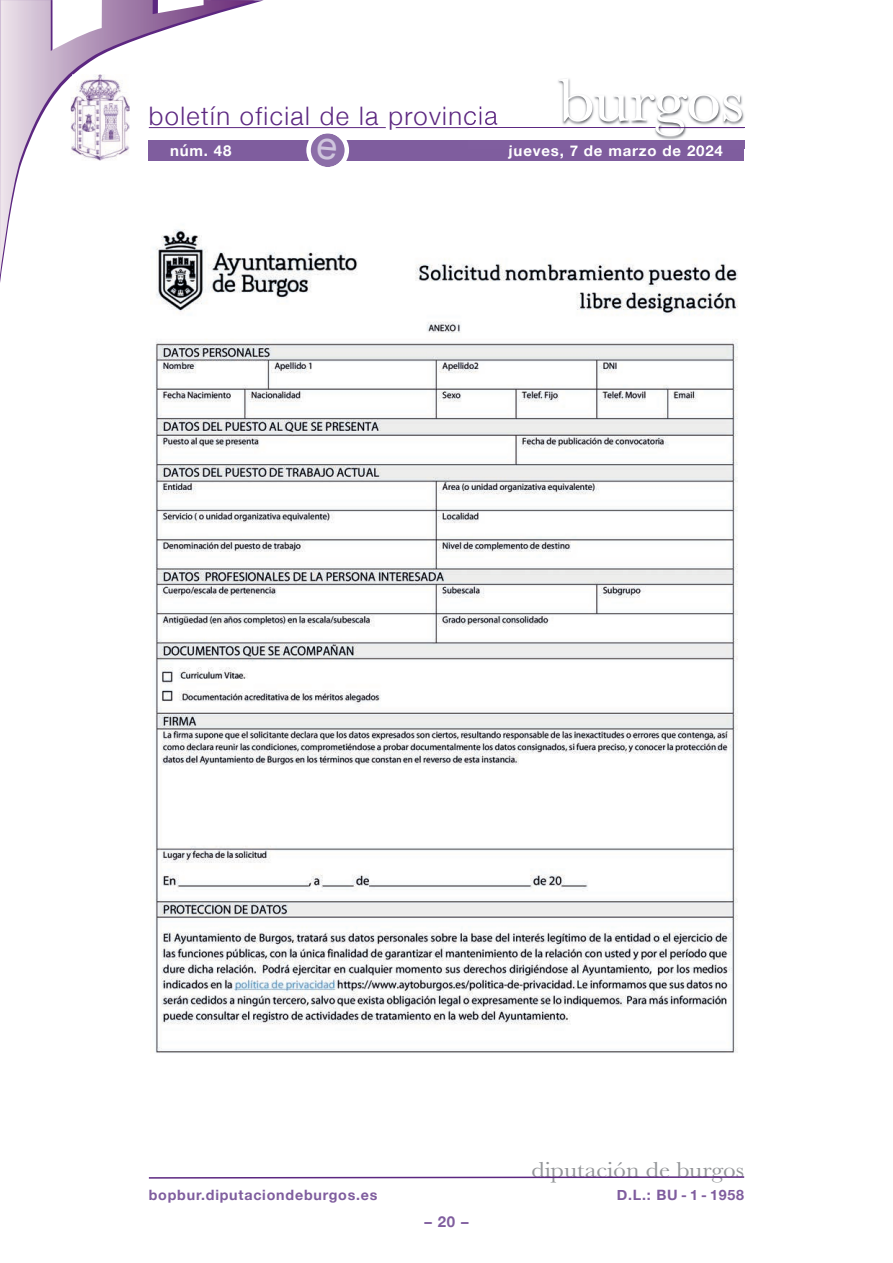
<style>
.page{position:relative;width:893px;height:1263px;background:#fff}
.page>*{position:absolute;margin:0;border:0;box-sizing:border-box;transform-origin:0 0}
.t1{font:63px "Baskerville";letter-spacing:-.01em;color:#fff;scale:1.12 1}
.t2{font:300 25.5px "Helvetica Neue";letter-spacing:.055em;color:#5c2781}
.t3{font:22.5px "Baskerville";color:#939598;scale:1.12 1}
.t4{font:700 15px "Helvetica Neue";letter-spacing:.055em;color:#fff}
.t5{font:700 15px "Helvetica Neue";color:#7f5d9e}
.t6{font:700 14.25px "Helvetica Neue";letter-spacing:.055em;color:#7f5d9e}
</style>
<div class="page">
<hr style="left:396px;top:127px;width:348px;height:1px;background:#5c2781">
<hr style="left:149px;top:127px;width:237px;height:1px;background:#5c2781">
<svg style="left:0;top:0;width:255px;height:275px"></svg>
<div style="left:149px;top:140px;width:595px;height:20px;background:#7f5d9e"></div>
<svg style="left:148px;top:1176px;width:597px;height:3px"></svg>
<img style="left:468px;top:78px;width:277px;height:71px">
<img style="left:468px;top:127px;width:191px;height:1px">
<img style="left:468px;top:140px;width:276px;height:9px">
<img style="left:508px;top:145px;width:55px;height:4px">
<hr style="left:659px;top:127px;width:85px;height:1px;background:#5c2781">
<img style="left:71px;top:74px;width:59px;height:87px">
<img style="left:151px;top:213px;width:587px;height:840px">
<svg style="left:306px;top:133px;width:43px;height:34px"></svg>
<h2 class="t2" style="left:149px;top:100px;width:350px">boletín oficial de la provincia</h2>
<h1 class="t1" style="left:558px;top:60px;width:168px">burgos</h1>
<p class="t4" style="left:170px;top:141px;width:63px">núm. 48</p>
<p class="t4" style="left:509px;top:141px;width:216px">jueves, 7 de marzo de 2024</p>
<h3 class="t3" style="left:531px;top:1155px;width:191px">diputación de burgos</h3>
<p class="t6" style="left:149px;top:1186px;width:230px">bopbur.diputaciondeburgos.es</p>
<p class="t6" style="left:617px;top:1186px;width:129px">D.L.: BU - 1 - 1958</p>
<p class="t5" style="left:424px;top:1212px;width:46px">– 20 –</p>
</div>
